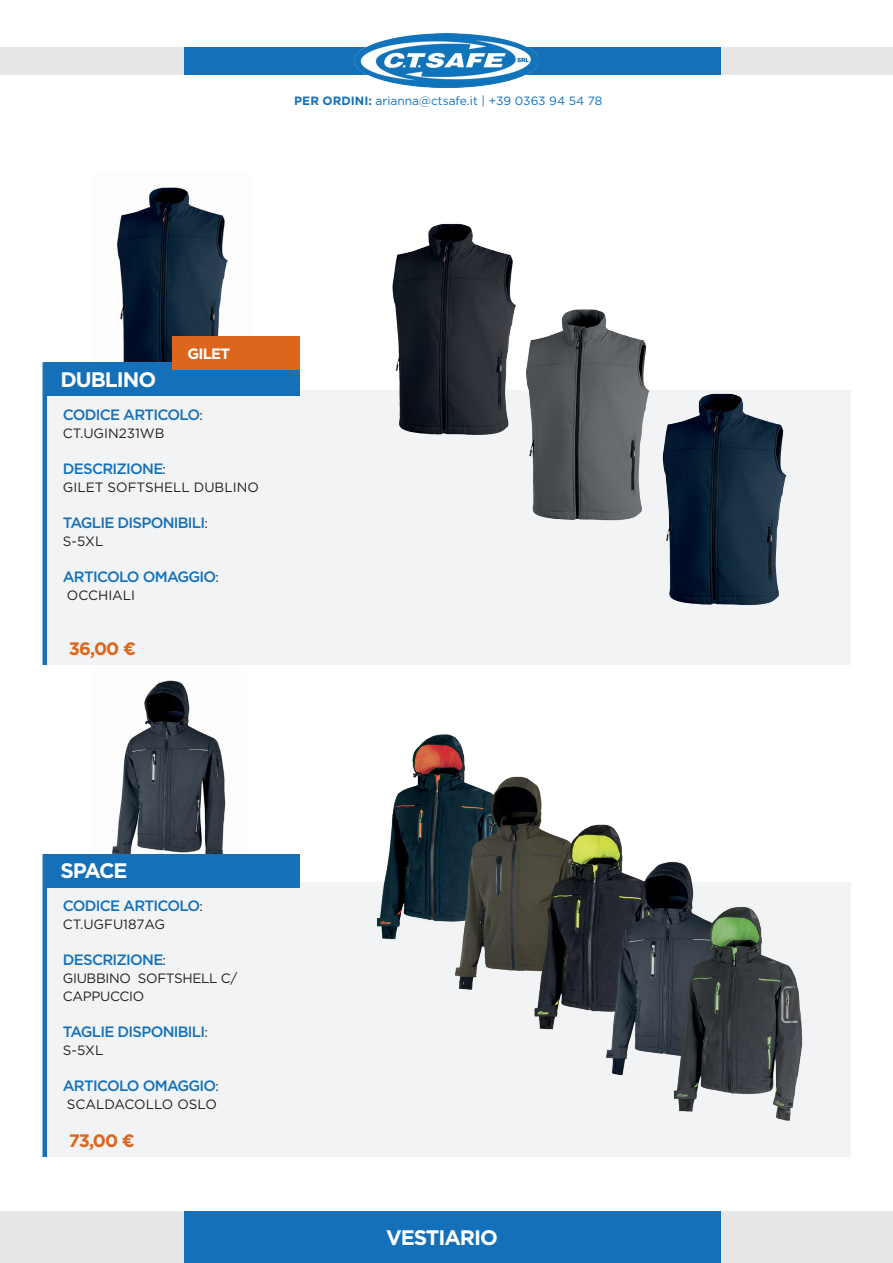
<style>
.page{position:relative;width:893px;height:1263px;background:#fff}
.page>*{position:absolute;margin:0;border:0;box-sizing:border-box;transform-origin:0 0}
.t1{font:700 21px "Gotham";letter-spacing:-.05em;color:#fff}
.t2{font:700 18px "Gotham";letter-spacing:-.05em;color:#dc661c}
.t3{font:500 15px "Gotham";letter-spacing:-.05em;color:#1471b9}
.t4{font:700 15px "Gotham";letter-spacing:-.05em;color:#fff}
.t5{font:13.5px "Gotham";color:#231f20}
.t6{font:13.5px/18px "Gotham";letter-spacing:-.025em;color:#231f20}
.t7{font:12px "Gotham";color:#1471b9}
.s1{font-weight:700}
.s2{font-weight:400;font-size:13.5px;color:#231f20}
</style>
<div class="page">
<div style="left:183px;top:47px;width:539px;height:27px;background:#1471b9"></div>
<img style="left:355px;top:34px;width:183px;height:53px">
<div style="left:0;top:47px;width:183px;height:27px;background:#e6e7e9"></div>
<div style="left:722px;top:47px;width:171px;height:27px;background:#e6e7e9"></div>
<div style="left:183px;top:1212px;width:539px;height:51px;background:#1471b9"></div>
<div style="left:0;top:1212px;width:183px;height:51px;background:#e6e7e9"></div>
<div style="left:722px;top:1212px;width:171px;height:51px;background:#e6e7e9"></div>
<div style="left:45px;top:391px;width:805px;height:274px;background:#f2f3f4"></div>
<div style="left:45px;top:362px;width:255px;height:34px;background:#1471b9"></div>
<hr style="left:43px;top:362px;width:4px;height:303px;background:#1471b9">
<img style="left:117px;top:187px;width:183px;height:175px">
<div style="left:172px;top:336px;width:127px;height:34px;background:#dc661c"></div>
<img style="left:351px;top:223px;width:481px;height:382px">
<div style="left:45px;top:882px;width:805px;height:275px;background:#f2f3f4"></div>
<div style="left:45px;top:853px;width:255px;height:34px;background:#1471b9"></div>
<hr style="left:43px;top:854px;width:4px;height:303px;background:#1471b9">
<img style="left:112px;top:680px;width:114px;height:173px">
<img style="left:377px;top:734px;width:426px;height:387px">
<p class="t7" style="left:294px;top:93px;width:309px"><span class="s1">PER ORDINI:</span> arianna@ctsafe.it | +39 0363 94 54 78</p>
<p class="t4" style="left:187px;top:343px;width:44px">GILET</p>
<h1 class="t1" style="left:61px;top:365px;width:97px">DUBLINO</h1>
<p class="t3" style="left:63px;top:404px;width:141px">CODICE ARTICOLO<span class="s2">:</span></p>
<p class="t5" style="left:63px;top:424px;width:103px">CT.UGIN231WB</p>
<p class="t3" style="left:63px;top:458px;width:105px">DESCRIZIONE<span class="s2">:</span></p>
<p class="t5" style="left:63px;top:478px;width:197px">GILET SOFTSHELL DUBLINO</p>
<p class="t3" style="left:63px;top:512px;width:146px">TAGLIE DISPONIBILI<span class="s2">:</span></p>
<p class="t5" style="left:63px;top:532px;width:42px">S-5XL</p>
<p class="t3" style="left:63px;top:566px;width:158px">ARTICOLO OMAGGIO<span class="s2">:</span></p>
<p class="t5" style="left:67px;top:586px;width:70px">OCCHIALI</p>
<p class="t2" style="left:69px;top:637px;width:69px">36,00 €</p>
<h1 class="t1" style="left:61px;top:857px;width:69px">SPACE</h1>
<p class="t3" style="left:63px;top:896px;width:141px">CODICE ARTICOLO<span class="s2">:</span></p>
<p class="t5" style="left:63px;top:916px;width:104px">CT.UGFU187AG</p>
<p class="t3" style="left:63px;top:950px;width:105px">DESCRIZIONE<span class="s2">:</span></p>
<p class="t6" style="left:63px;top:969px;width:176px">GIUBBINO SOFTSHELL C/<br>CAPPUCCIO</p>
<p class="t3" style="left:63px;top:1022px;width:146px">TAGLIE DISPONIBILI<span class="s2">:</span></p>
<p class="t5" style="left:63px;top:1042px;width:42px">S-5XL</p>
<p class="t3" style="left:63px;top:1076px;width:158px">ARTICOLO OMAGGIO<span class="s2">:</span></p>
<p class="t5" style="left:67px;top:1096px;width:151px">SCALDACOLLO OSLO</p>
<p class="t2" style="left:69px;top:1129px;width:67px">73,00 €</p>
<h1 class="t1" style="left:386px;top:1223px;width:113px">VESTIARIO</h1>
</div>
